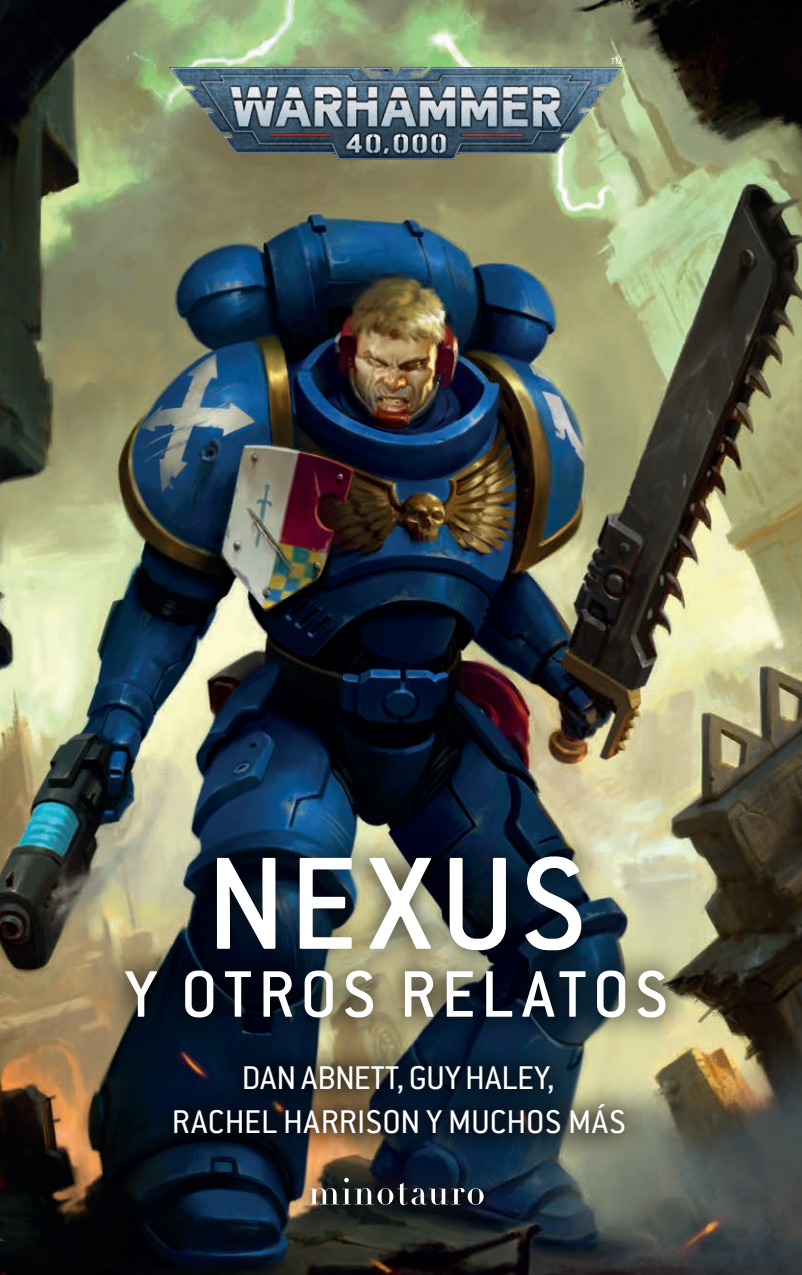
<style>
.page{position:relative;width:802px;height:1275px;background:#fff}
.page>*{position:absolute;margin:0;border:0;box-sizing:border-box;transform-origin:0 0}
.t1{font:500 144.2px "Conduit ITC Std";letter-spacing:.045em;color:#fff}
.t2{font:500 72.2px "Conduit ITC Std";letter-spacing:.075em;color:#fff}
.t3{font:36px/43.8px "Conduit ITC Std";color:#fff;text-align:center}
</style>
<div class="page">
<img style="left:0;top:0;width:801px;height:1274px">
<img style="left:170px;top:67px;width:452px;height:93px">
<svg style="left:610px;top:58px;width:11px;height:6px"></svg>
<div style="left:99px;top:828px;width:593px;height:216px;background:#000;opacity:.75"></div>
<div style="left:217px;top:1038px;width:362px;height:81px;background:#000;opacity:.75"></div>
<div style="left:147px;top:1077px;width:504px;height:83px;background:#000;opacity:.75"></div>
<div style="left:283px;top:1151px;width:227px;height:81px;background:#231f20;opacity:.75"></div>
<svg style="left:309px;top:1177px;width:174px;height:27px;background:#46484d"></svg>
<h1 class="t1" style="left:206px;top:816px;width:382px">NEXUS</h1>
<h2 class="t2" style="left:125px;top:950px;width:545px">Y OTROS RELATOS</h2>
<p class="t3" style="left:172px;top:1055px;width:456px">DAN ABNETT, GUY HALEY,<br>RACHEL HARRISON Y MUCHOS MÁS</p>
</div>
